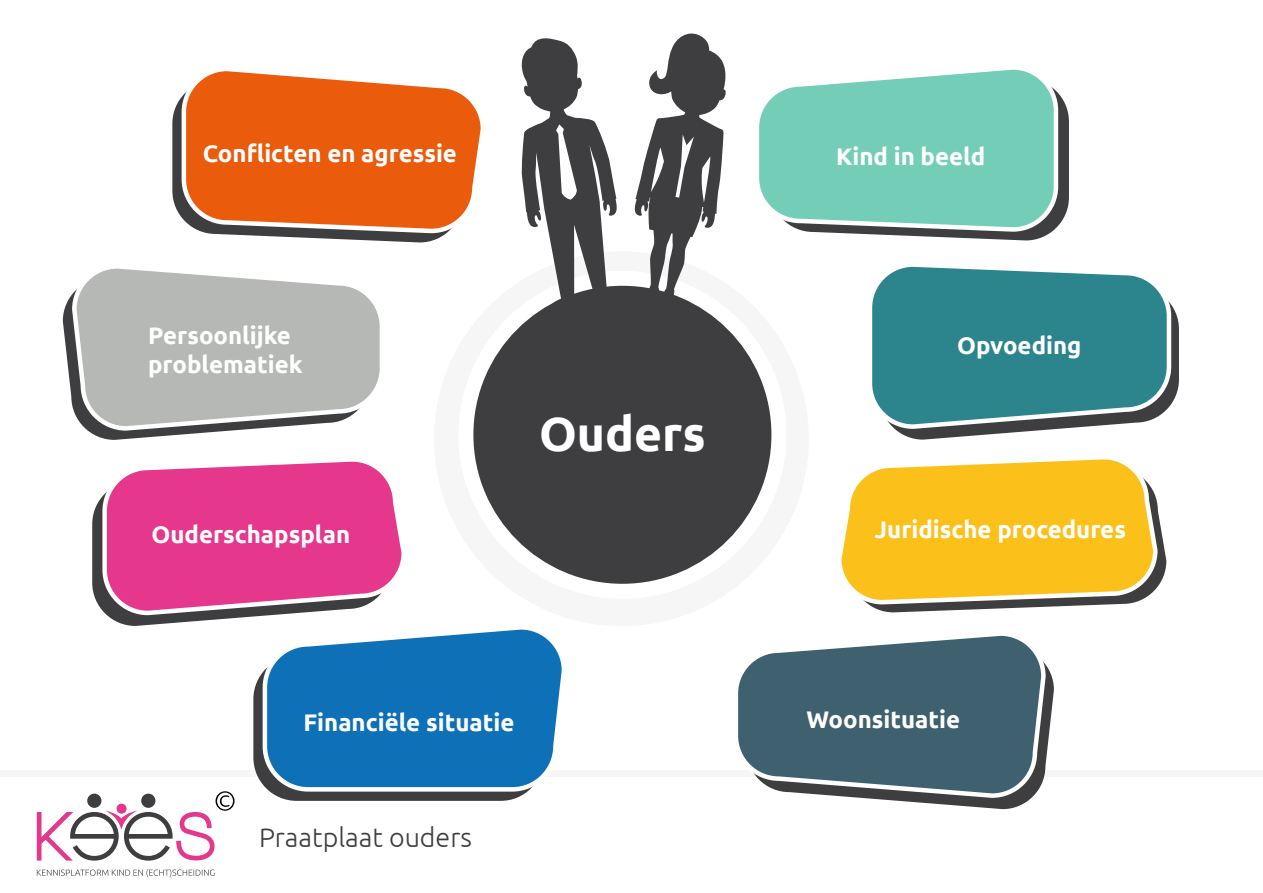
<style>
.page{position:relative;width:1263px;height:893px;background:#fff}
.page>*{position:absolute;margin:0;border:0;box-sizing:border-box;transform-origin:0 0}
.t1{font:700 48px "Ubuntu";color:#fff}
.t2{font:300 26.85px "Ubuntu";color:#3e3e40}
.t3{font:700 24px/28.8px "Ubuntu";color:#fff}
</style>
<div class="page">
<div style="left:0;top:771px;width:1263px;height:6px;background:#f6f6f6"></div>
<svg style="left:37px;top:791px;width:198px;height:86px"></svg>
<svg style="left:873px;top:523px;width:293px;height:89px"></svg>
<svg style="left:92px;top:499px;width:155px;height:127px;fill:#3e3e40"></svg>
<svg style="left:100px;top:461px;width:302px;height:156px;background:#df5397"></svg>
<svg style="left:841px;top:459px;width:319px;height:148px;background:#f3c23b"></svg>
<div style="left:434px;top:251px;width:375px;height:375px;background:#f6f6f6;border-radius:50%"></div>
<div style="left:466px;top:278px;width:313px;height:313px;background:#3e3e40;border-radius:50%"></div>
<div style="left:458px;top:271px;width:328px;height:328px;border:15px solid #fff;border-radius:50%"></div>
<svg style="left:253px;top:676px;width:271px;height:125px;fill:#3e3e40"></svg>
<svg style="left:63px;top:297px;width:137px;height:143px"></svg>
<svg style="left:172px;top:101px;width:270px;height:141px"></svg>
<svg style="left:260px;top:629px;width:302px;height:165px;background:#2f82be"></svg>
<svg style="left:70px;top:268px;width:310px;height:165px;background:#b9bbb9"></svg>
<svg style="left:179px;top:71px;width:302px;height:165px;background:#e36f2f"></svg>
<svg style="left:865px;top:95px;width:204px;height:145px;fill:#3e3e40"></svg>
<svg style="left:897px;top:307px;width:282px;height:133px"></svg>
<svg style="left:889px;top:668px;width:165px;height:141px"></svg>
<svg style="left:738px;top:635px;width:310px;height:165px;background:#597480"></svg>
<svg style="left:759px;top:69px;width:301px;height:165px;background:#83cebb"></svg>
<svg style="left:872px;top:266px;width:301px;height:165px;background:#448e95"></svg>
<svg style="left:521px;top:38px;width:99px;height:273px"></svg>
<svg style="left:633px;top:33px;width:93px;height:275px"></svg>
<p class="t3" style="left:203px;top:139px;width:256px">Conflicten en agressie</p>
<p class="t3" style="left:148px;top:321px;width:156px">Persoonlijke problematiek</p>
<p class="t3" style="left:151px;top:519px;width:200px">Ouderschapsplan</p>
<h1 class="t1" style="left:539px;top:405px;width:168px">Ouders</h1>
<p class="t3" style="left:836px;top:142px;width:151px">Kind in beeld</p>
<p class="t3" style="left:957px;top:331px;width:126px">Opvoeding</p>
<p class="t3" style="left:874px;top:514px;width:253px">Juridische procedures</p>
<p class="t3" style="left:303px;top:707px;width:212px">Financiële situatie</p>
<p class="t3" style="left:806px;top:704px;width:155px">Woonsituatie</p>
<p class="t2" style="left:259px;top:821px;width:214px">Praatplaat ouders</p>
</div>
